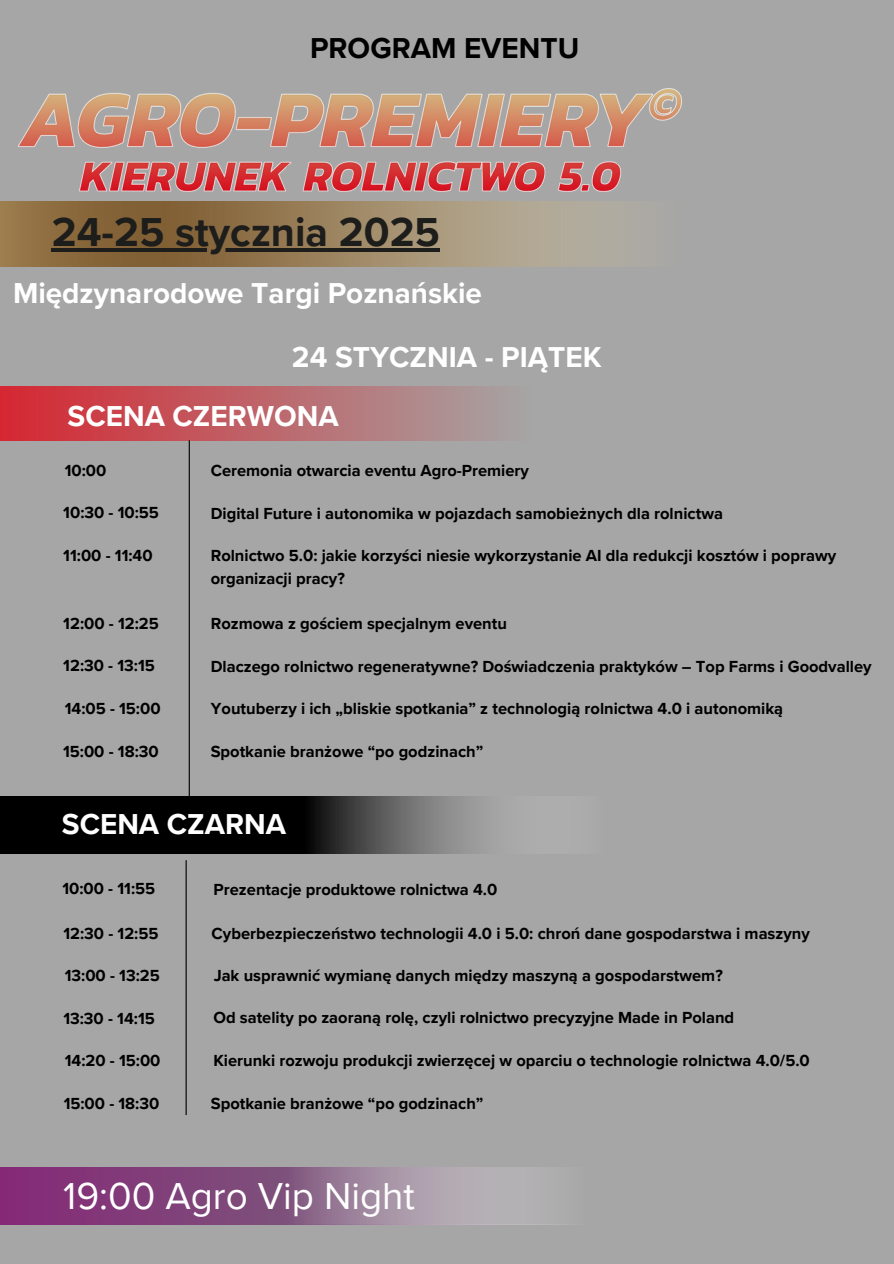
<style>
.page{position:relative;width:894px;height:1264px;background:#fff}
.page>*{position:absolute;margin:0;border:0;box-sizing:border-box;transform-origin:0 0}
.t1{font:700 41.55px "Proxima Nova";color:#1d1d1b}
.t2{font:38.55px "Proxima Nova";color:#fff}
.t3{font:700 29.7px "Proxima Nova";color:#fff}
.t4{font:700 29.7px "Proxima Nova";color:#000}
.t5{font:700 16.5px "Proxima Nova";color:#000}
</style>
<div class="page">
<div style="left:0;top:0;width:893px;height:1263px;background:#a6a6a6"></div>
<img style="left:0;top:386px;width:493px;height:54px">
<img style="left:0;top:201px;width:593px;height:66px">
<img style="left:18px;top:88px;width:663px;height:104px">
<svg style="left:0;top:796px;width:476px;height:57px;fill:#000"></svg>
<hr style="left:189px;top:440px;width:1px;height:372px;background:#000">
<hr style="left:185px;top:860px;width:2px;height:254px;background:#000">
<svg style="left:0;top:1167px;width:540px;height:57px"></svg>
<hr style="left:52px;top:248px;width:388px;height:3px;background:#1d1d1b">
<h1 class="t4" style="left:310px;top:31px;width:271px">PROGRAM EVENTU</h1>
<p class="t1" style="left:52px;top:207px;width:389px">24-25 stycznia 2025</p>
<p class="t3" style="left:13px;top:276px;width:470px">Międzynarodowe Targi Poznańskie</p>
<h4 class="t3" style="left:292px;top:340px;width:311px">24 STYCZNIA - PIĄTEK</h4>
<h3 class="t3" style="left:68px;top:399px;width:272px">SCENA CZERWONA</h3>
<p class="t5" style="left:65px;top:460px;width:43px">10:00</p>
<h3 class="t5" style="left:211px;top:503px;width:513px">Digital Future i autonomika w pojazdach samobieżnych dla rolnictwa</h3>
<p class="t5" style="left:63px;top:546px;width:91px">11:00 - 11:40</p>
<p class="t5" style="left:211px;top:461px;width:320px">Ceremonia otwarcia eventu Agro-Premiery</p>
<p class="t5" style="left:63px;top:502px;width:97px">10:30 - 10:55</p>
<p class="t5" style="left:211px;top:546px;width:626px">Rolnictwo 5.0: jakie korzyści niesie wykorzystanie AI dla redukcji kosztów i poprawy</p>
<p class="t5" style="left:211px;top:568px;width:136px">organizacji pracy?</p>
<p class="t5" style="left:211px;top:613px;width:298px">Rozmowa z gościem specjalnym eventu</p>
<p class="t5" style="left:211px;top:656px;width:662px">Dlaczego rolnictwo regeneratywne? Doświadczenia praktyków – Top Farms i Goodvalley</p>
<p class="t5" style="left:211px;top:698px;width:573px">Youtuberzy i ich „bliskie spotkania” z technologią rolnictwa 4.0 i autonomiką</p>
<p class="t5" style="left:211px;top:741px;width:274px">Spotkanie branżowe “po godzinach”</p>
<p class="t5" style="left:63px;top:613px;width:97px">12:00 - 12:25</p>
<p class="t5" style="left:63px;top:656px;width:93px">12:30 - 13:15</p>
<p class="t5" style="left:65px;top:698px;width:97px">14:05 - 15:00</p>
<p class="t5" style="left:63px;top:741px;width:97px">15:00 - 18:30</p>
<p class="t3" style="left:62px;top:806px;width:225px">SCENA CZARNA</p>
<p class="t5" style="left:62px;top:879px;width:94px">10:00 - 11:55</p>
<h3 class="t5" style="left:213px;top:880px;width:285px">Prezentacje produktowe rolnictwa 4.0</h3>
<p class="t5" style="left:63px;top:923px;width:96px">12:30 - 12:55</p>
<p class="t5" style="left:211px;top:923px;width:599px">Cyberbezpieczeństwo technologii 4.0 i 5.0: chroń dane gospodarstwa i maszyny</p>
<p class="t5" style="left:65px;top:966px;width:96px">13:00 - 13:25</p>
<p class="t5" style="left:214px;top:966px;width:510px">Jak usprawnić wymianę danych między maszyną a gospodarstwem?</p>
<p class="t5" style="left:63px;top:1008px;width:93px">13:30 - 14:15</p>
<p class="t5" style="left:213px;top:1008px;width:522px">Od satelity po zaoraną rolę, czyli rolnictwo precyzyjne Made in Poland</p>
<p class="t5" style="left:65px;top:1051px;width:97px">14:20 - 15:00</p>
<p class="t5" style="left:213px;top:1051px;width:597px">Kierunki rozwoju produkcji zwierzęcej w oparciu o technologie rolnictwa 4.0/5.0</p>
<p class="t5" style="left:64px;top:1093px;width:97px">15:00 - 18:30</p>
<p class="t5" style="left:211px;top:1093px;width:274px">Spotkanie branżowe “po godzinach”</p>
<p class="t2" style="left:63px;top:1172px;width:353px">19:00 Agro Vip Night</p>
</div>
